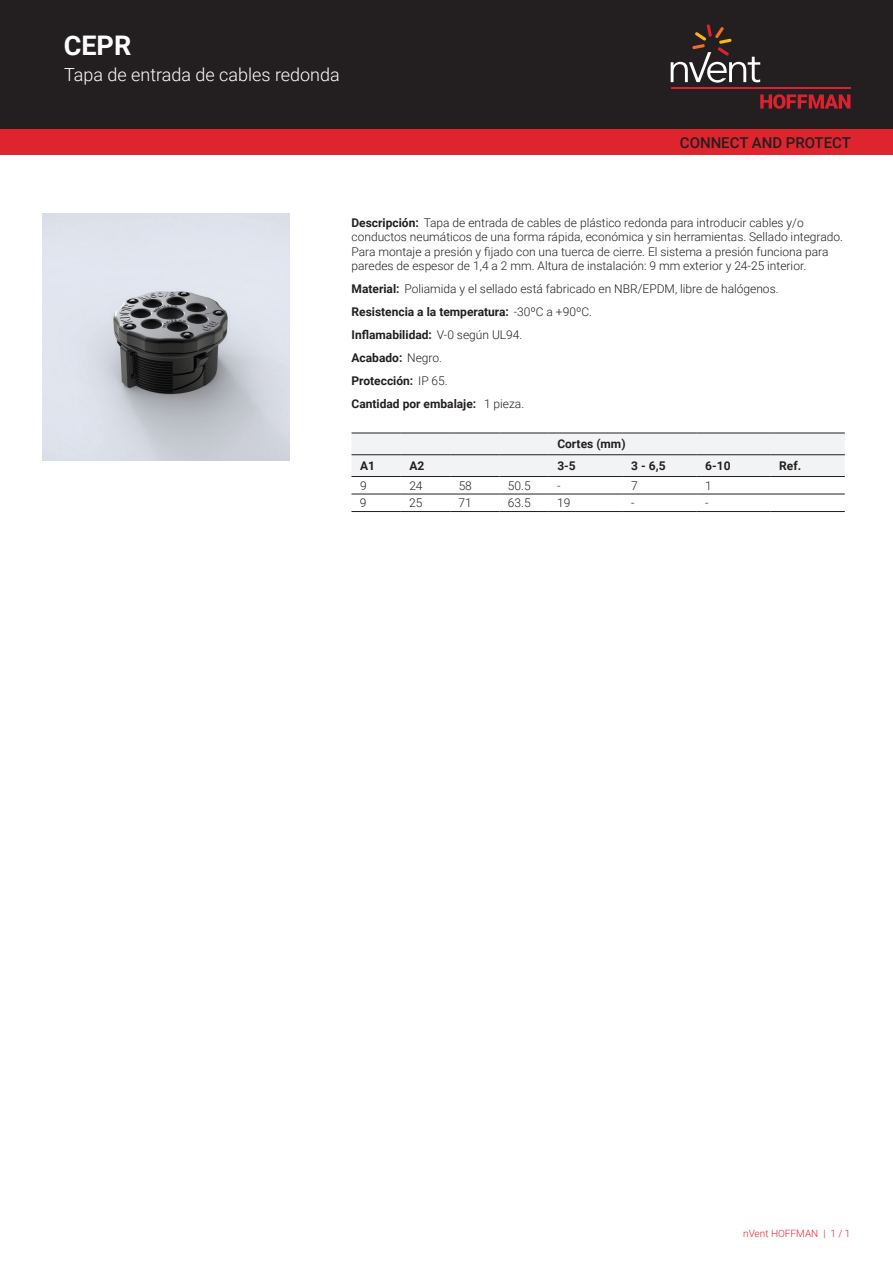
<style>
.page{position:relative;width:893px;height:1263px;background:#fff}
.page>*{position:absolute;margin:0;border:0;box-sizing:border-box;transform-origin:0 0}
.t1{font:700 27px "Roboto";color:#fff}
.t2{font:300 18px "Roboto";color:#fff}
.t3{font:500 15px "Roboto";color:#231f20}
.t4{font:300 12px/23px "Roboto";color:#231f20}
.t5{font:700 12px "Roboto";color:#231f20}
.t6{font:300 10.05px "Roboto";color:#de252e}
.s1{font-weight:700}
</style>
<div class="page">
<div style="left:0;top:0;width:893px;height:129px;background:#231f20"></div>
<svg style="left:760px;top:94px;width:90px;height:15px"></svg>
<hr style="left:671px;top:88px;width:179px;height:1px;background:#db2230">
<svg style="left:671px;top:24px;width:89px;height:59px"></svg>
<div style="left:0;top:129px;width:893px;height:26px;background:#de252e"></div>
<div style="left:351px;top:434px;width:494px;height:42px;background:#f2f3f4"></div>
<hr style="left:351px;top:433px;width:50px;height:1px;background:#231f20">
<hr style="left:401px;top:433px;width:49px;height:1px;background:#231f20">
<hr style="left:450px;top:433px;width:49px;height:1px;background:#231f20">
<hr style="left:499px;top:433px;width:50px;height:1px;background:#231f20">
<hr style="left:549px;top:433px;width:74px;height:1px;background:#231f20">
<hr style="left:623px;top:433px;width:74px;height:1px;background:#231f20">
<hr style="left:697px;top:433px;width:74px;height:1px;background:#231f20">
<hr style="left:771px;top:433px;width:74px;height:1px;background:#231f20">
<hr style="left:351px;top:494px;width:50px;height:1px;background:#231f20">
<hr style="left:401px;top:494px;width:49px;height:1px;background:#231f20">
<hr style="left:450px;top:494px;width:49px;height:1px;background:#231f20">
<hr style="left:499px;top:494px;width:50px;height:1px;background:#231f20">
<hr style="left:549px;top:494px;width:74px;height:1px;background:#231f20">
<hr style="left:623px;top:494px;width:74px;height:1px;background:#231f20">
<hr style="left:697px;top:494px;width:74px;height:1px;background:#231f20">
<hr style="left:771px;top:494px;width:74px;height:1px;background:#231f20">
<hr style="left:351px;top:511px;width:50px;height:1px;background:#231f20">
<hr style="left:401px;top:511px;width:49px;height:1px;background:#231f20">
<hr style="left:450px;top:511px;width:49px;height:1px;background:#231f20">
<hr style="left:499px;top:511px;width:50px;height:1px;background:#231f20">
<hr style="left:549px;top:511px;width:74px;height:1px;background:#231f20">
<hr style="left:623px;top:511px;width:74px;height:1px;background:#231f20">
<hr style="left:697px;top:511px;width:74px;height:1px;background:#231f20">
<hr style="left:771px;top:511px;width:74px;height:1px;background:#231f20">
<hr style="left:351px;top:454px;width:50px;height:1px;background:#231f20">
<hr style="left:401px;top:454px;width:49px;height:1px;background:#231f20">
<hr style="left:450px;top:454px;width:49px;height:1px;background:#231f20">
<hr style="left:499px;top:454px;width:50px;height:1px;background:#231f20">
<hr style="left:549px;top:454px;width:74px;height:1px;background:#231f20">
<hr style="left:623px;top:454px;width:74px;height:1px;background:#231f20">
<hr style="left:697px;top:454px;width:74px;height:1px;background:#231f20">
<hr style="left:771px;top:454px;width:74px;height:1px;background:#231f20">
<hr style="left:351px;top:476px;width:50px;height:1px;background:#231f20">
<hr style="left:401px;top:476px;width:49px;height:1px;background:#231f20">
<hr style="left:450px;top:476px;width:49px;height:1px;background:#231f20">
<hr style="left:499px;top:476px;width:50px;height:1px;background:#231f20">
<hr style="left:549px;top:476px;width:74px;height:1px;background:#231f20">
<hr style="left:623px;top:476px;width:74px;height:1px;background:#231f20">
<hr style="left:697px;top:476px;width:74px;height:1px;background:#231f20">
<hr style="left:771px;top:476px;width:74px;height:1px;background:#231f20">
<img style="left:43px;top:213px;width:246px;height:247px">
<h1 class="t1" style="left:64px;top:27px;width:69px">CEPR</h1>
<h2 class="t2" style="left:64px;top:62px;width:277px">Tapa de entrada de cables redonda</h2>
<p class="t3" style="left:680px;top:132px;width:173px">CONNECT AND PROTECT</p>
<p class="t4" style="left:351px;top:215px;width:493px;line-height:14.4px"><span class="s1">Descripción:</span> Tapa de entrada de cables de plástico redonda para introducir cables y/o conductos neumáticos de una forma rápida, económica y sin herramientas. Sellado integrado.<br>Para montaje a presión y fijado con una tuerca de cierre. El sistema a presión funciona para paredes de espesor de 1,4 a 2 mm. Altura de instalación: 9 mm exterior y 24-25 interior.</p>
<p class="t4" style="left:351px;top:277px;width:429px"><span class="s1">Material:</span> Poliamida y el sellado está fabricado en NBR/EPDM, libre de halógenos.<br><span class="s1">Resistencia a la temperatura:</span> -30ºC a +90ºC.<br><span class="s1">Inflamabilidad:</span> V-0 según UL94.<br><span class="s1">Acabado:</span> Negro.<br><span class="s1">Protección:</span> IP 65.<br><span class="s1">Cantidad por embalaje:</span> 1 pieza.</p>
<p class="t5" style="left:557px;top:436px;width:70px">Cortes (mm)</p>
<p class="t5" style="left:360px;top:457px;width:16px">A1</p>
<p class="t5" style="left:409px;top:457px;width:16px">A2</p>
<p class="t5" style="left:557px;top:457px;width:20px">3-5</p>
<p class="t5" style="left:631px;top:457px;width:36px">3 - 6,5</p>
<p class="t5" style="left:705px;top:457px;width:27px">6-10</p>
<p class="t5" style="left:779px;top:457px;width:23px">Ref.</p>
<p class="t4" style="left:360px;top:474px;width:8px">9</p>
<p class="t4" style="left:409px;top:474px;width:15px">24</p>
<p class="t4" style="left:459px;top:474px;width:15px">58</p>
<p class="t4" style="left:508px;top:474px;width:24px">50.5</p>
<p class="t4" style="left:557px;top:474px;width:5px">-</p>
<p class="t4" style="left:631px;top:474px;width:8px">7</p>
<p class="t4" style="left:705px;top:474px;width:8px">1</p>
<p class="t4" style="left:360px;top:491px;width:8px">9</p>
<p class="t4" style="left:409px;top:491px;width:15px">25</p>
<p class="t4" style="left:459px;top:491px;width:15px">71</p>
<p class="t4" style="left:508px;top:491px;width:24px">63.5</p>
<p class="t4" style="left:557px;top:491px;width:15px">19</p>
<p class="t4" style="left:631px;top:491px;width:5px">-</p>
<p class="t4" style="left:705px;top:491px;width:5px">-</p>
<p class="t6" style="left:743px;top:1226px;width:109px">nVent HOFFMAN | 1 / 1</p>
</div>
